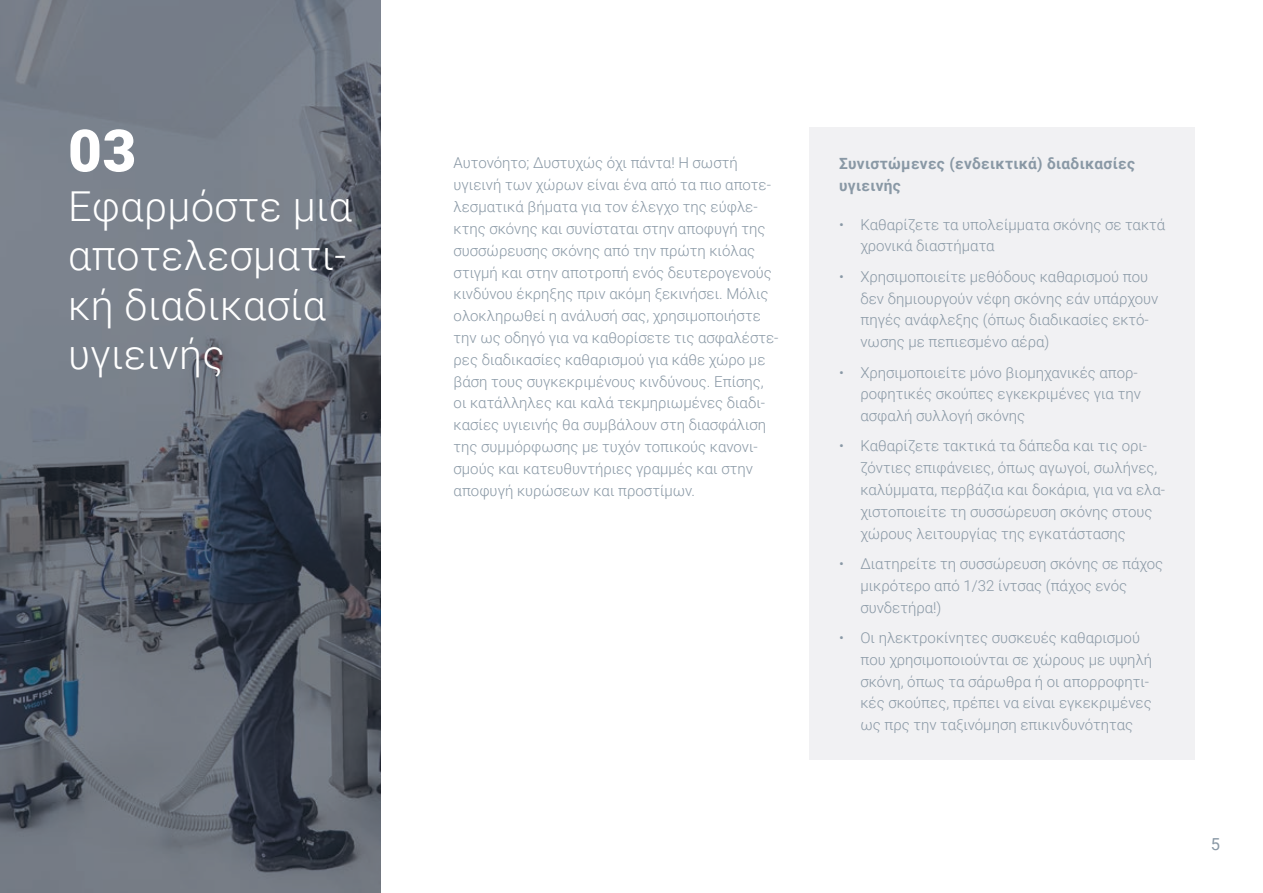
<style>
.page{position:relative;width:1263px;height:893px;background:#fff}
.page>*{position:absolute;margin:0;border:0;box-sizing:border-box;transform-origin:0 0}
.t1{font:900 58.5px "Roboto";color:#fff}
.t2{font:300 41.25px/49.5px "Roboto";letter-spacing:.01em;color:#fff}
.t3{font:16.5px "Roboto";color:#8998a5}
.t4{font:700 15.45px/21.9px "Roboto";letter-spacing:.02em;color:#8998a5}
.t5{font:300 15px/21.8px "Roboto";color:#8998a5}
</style>
<div class="page">
<svg style="left:0;top:0;width:381px;height:893px;background:#626974"></svg>
<div style="left:809px;top:128px;width:386px;height:632px;background:#f1f1f3"></div>
<h1 class="t1" style="left:68px;top:110px;width:70px">03</h1>
<h2 class="t2" style="left:68px;top:180px;width:285px">Εφαρμόστε μια αποτελεσματι&shy;κή διαδικασία υγιεινής</h2>
<p class="t5" style="left:454px;top:152px;width:326px">Αυτονόητο; Δυστυχώς όχι πάντα! Η σωστή υγιεινή των χώρων είναι ένα από τα πιο αποτε&shy;λεσματικά βήματα για τον έλεγχο της εύφλε&shy;κτης σκόνης και συνίσταται στην αποφυγή της συσσώρευσης σκόνης από την πρώτη κιόλας στιγμή και στην αποτροπή ενός δευτερογενούς κινδύνου έκρηξης πριν ακόμη ξεκινήσει. Μόλις ολοκληρωθεί η ανάλυσή σας, χρησιμοποιήστε την ως οδηγό για να καθορίσετε τις ασφαλέστε&shy;ρες διαδικασίες καθαρισμού για κάθε χώρο με βάση τους συγκεκριμένους κινδύνους. Επίσης, οι κατάλληλες και καλά τεκμηριωμένες διαδι&shy;κασίες υγιεινής θα συμβάλουν στη διασφάλιση της συμμόρφωσης με τυχόν τοπικούς κανονι&shy;σμούς και κατευθυντήριες γραμμές και στην αποφυγή κυρώσεων και προστίμων.</p>
<p class="t4" style="left:839px;top:152px;width:297px">Συνιστώμενες (ενδεικτικά) διαδικασίες υγιεινής</p>
<p class="t5" style="left:860px;top:213px;width:306px;text-indent:-21px">• Καθαρίζετε τα υπολείμματα σκόνης σε τακτά χρονικά διαστήματα</p>
<p class="t5" style="left:860px;top:265px;width:299px;text-indent:-21px">• Χρησιμοποιείτε μεθόδους καθαρισμού που δεν δημιουργούν νέφη σκόνης εάν υπάρχουν πηγές ανάφλεξης (όπως διαδικασίες εκτό&shy;νωσης με πεπιεσμένο αέρα)</p>
<p class="t5" style="left:860px;top:361px;width:282px;text-indent:-21px">• Χρησιμοποιείτε μόνο βιομηχανικές απορ&shy;ροφητικές σκούπες εγκεκριμένες για την ασφαλή συλλογή σκόνης</p>
<p class="t5" style="left:860px;top:435px;width:306px;text-indent:-21px">• Καθαρίζετε τακτικά τα δάπεδα και τις ορι&shy;ζόντιες επιφάνειες, όπως αγωγοί, σωλήνες, καλύμματα, περβάζια και δοκάρια, για να ελα&shy;χιστοποιείτε τη συσσώρευση σκόνης στους χώρους λειτουργίας της εγκατάστασης</p>
<p class="t5" style="left:860px;top:552px;width:304px;text-indent:-21px">• Διατηρείτε τη συσσώρευση σκόνης σε πάχος μικρότερο από 1/32 ίντσας (πάχος ενός συνδετήρα!)</p>
<p class="t5" style="left:860px;top:626px;width:293px;text-indent:-21px">• Οι ηλεκτροκίνητες συσκευές καθαρισμού που χρησιμοποιούνται σε χώρους με υψηλή σκόνη, όπως τα σάρωθρα ή οι απορροφητι&shy;κές σκούπες, πρέπει να είναι εγκεκριμένες ως πρς την ταξινόμηση επικινδυνότητας</p>
<p class="t3" style="left:1211px;top:833px;width:11px">5</p>
</div>
